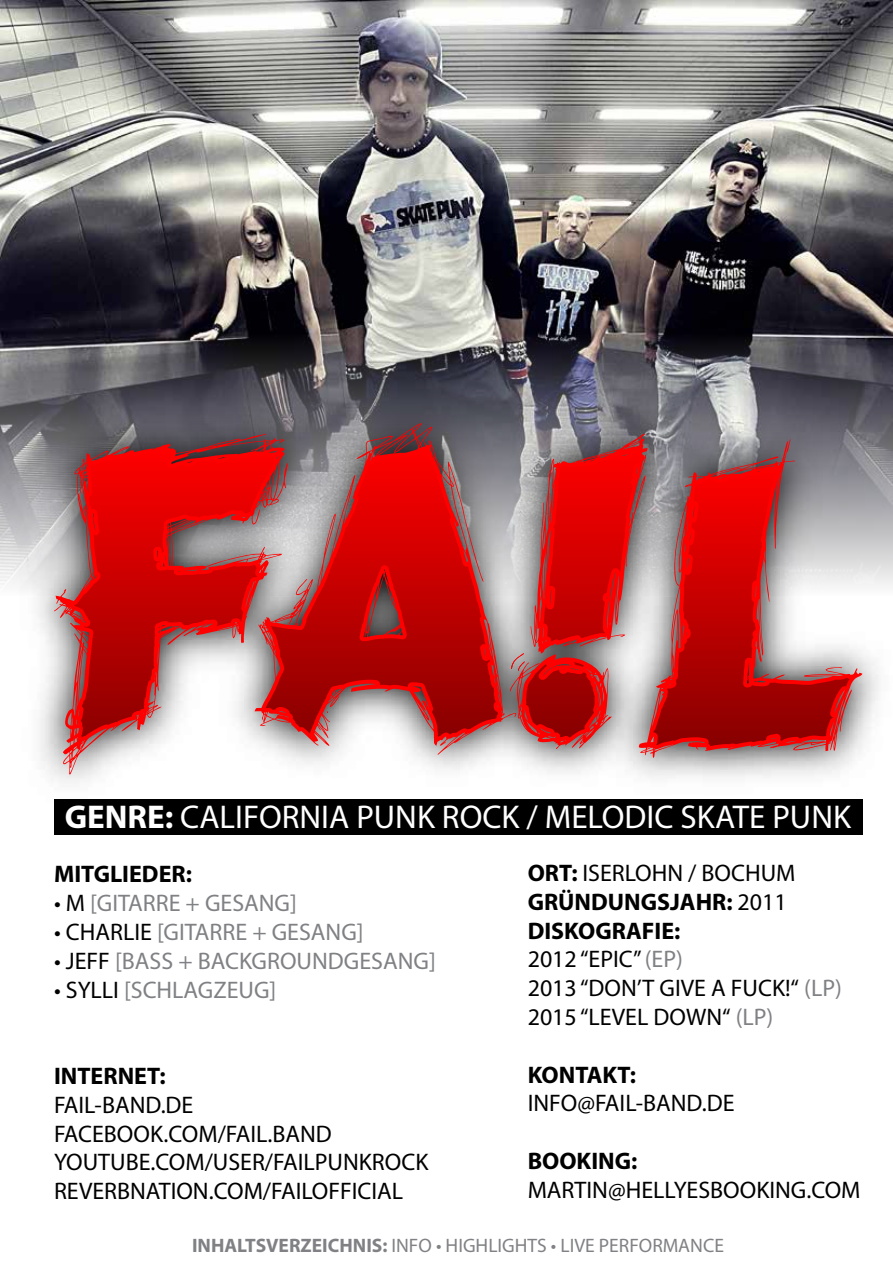
<style>
.page{position:relative;width:893px;height:1263px;background:#fff}
.page>*{position:absolute;margin:0;border:0;box-sizing:border-box;transform-origin:0 0}
.t1{font:33px "Myriad Pro";color:#fff}
.t2{font:24px/28.8px "Myriad Pro";color:#000}
.t3{font:24px "Myriad Pro";color:#808184}
.t4{font:700 24px "Myriad Pro";color:#000}
.t5{font:19.5px "Myriad Pro";color:#808184}
.s1{font-weight:700}
.s2{color:#808184}
.s3{color:#000}
</style>
<div class="page">
<div style="left:54px;top:799px;width:808px;height:35px;background:#000"></div>
<img style="left:0;top:0;width:893px;height:334px">
<svg style="left:0;top:334px;width:893px;height:251px;background:#59575c"></svg>
<img style="left:3px;top:372px;width:890px;height:454px">
<svg style="left:54px;top:434px;width:234px;height:340px"></svg>
<svg style="left:255px;top:423px;width:262px;height:332px;background:#b44e4f"></svg>
<svg style="left:639px;top:439px;width:223px;height:319px;background:#b96162"></svg>
<svg style="left:509px;top:434px;width:138px;height:315px;background:#c15454"></svg>
<h1 class="t1" style="left:65px;top:796px;width:788px"><span class="s1">GENRE:</span> CALIFORNIA PUNK ROCK / MELODIC SKATE PUNK</h1>
<p class="t2" style="left:528px;top:858px;width:316px"><span class="s1">ORT:</span> ISERLOHN / BOCHUM<br><span class="s1">GRÜNDUNGSJAHR:</span> 2011<br><span class="s1">DISKOGRAFIE:<br></span>2012 “EPIC” <span class="s2">(EP)<br></span>2013 “DON’T GIVE A FUCK!“ <span class="s2">(LP)<br></span>2015 “LEVEL DOWN“ <span class="s2">(LP)</span></p>
<p class="t4" style="left:528px;top:1059px;width:110px">KONTAKT:</p>
<p class="t2" style="left:528px;top:1089px;width:208px">INFO@FAIL-BAND.DE</p>
<p class="t4" style="left:528px;top:1145px;width:111px">BOOKING:</p>
<p class="t2" style="left:528px;top:1175px;width:334px">MARTIN@HELLYESBOOKING.COM</p>
<p class="t4" style="left:54px;top:859px;width:139px">MITGLIEDER:</p>
<p class="t3" style="left:54px;top:888px;width:244px"><span class="s3">• M</span> [GITARRE + GESANG]</p>
<p class="t3" style="left:54px;top:917px;width:311px"><span class="s3">• CHARLIE</span> [GITARRE + GESANG]</p>
<p class="t3" style="left:54px;top:946px;width:383px"><span class="s3">• JEFF</span> [BASS + BACKGROUNDGESANG]</p>
<p class="t3" style="left:54px;top:975px;width:224px"><span class="s3">• SYLLI</span> [SCHLAGZEUG]</p>
<p class="t4" style="left:54px;top:1060px;width:113px">INTERNET:</p>
<p class="t2" style="left:54px;top:1090px;width:376px">FAIL-BAND.DE<br>FACEBOOK.COM/FAIL.BAND<br>YOUTUBE.COM/USER/FAILPUNKROCK<br>REVERBNATION.COM/FAILOFFICIAL</p>
<p class="t5" style="left:192px;top:1233px;width:533px"><span class="s1">INHALTSVERZEICHNIS:</span> INFO • HIGHLIGHTS • LIVE PERFORMANCE</p>
</div>
